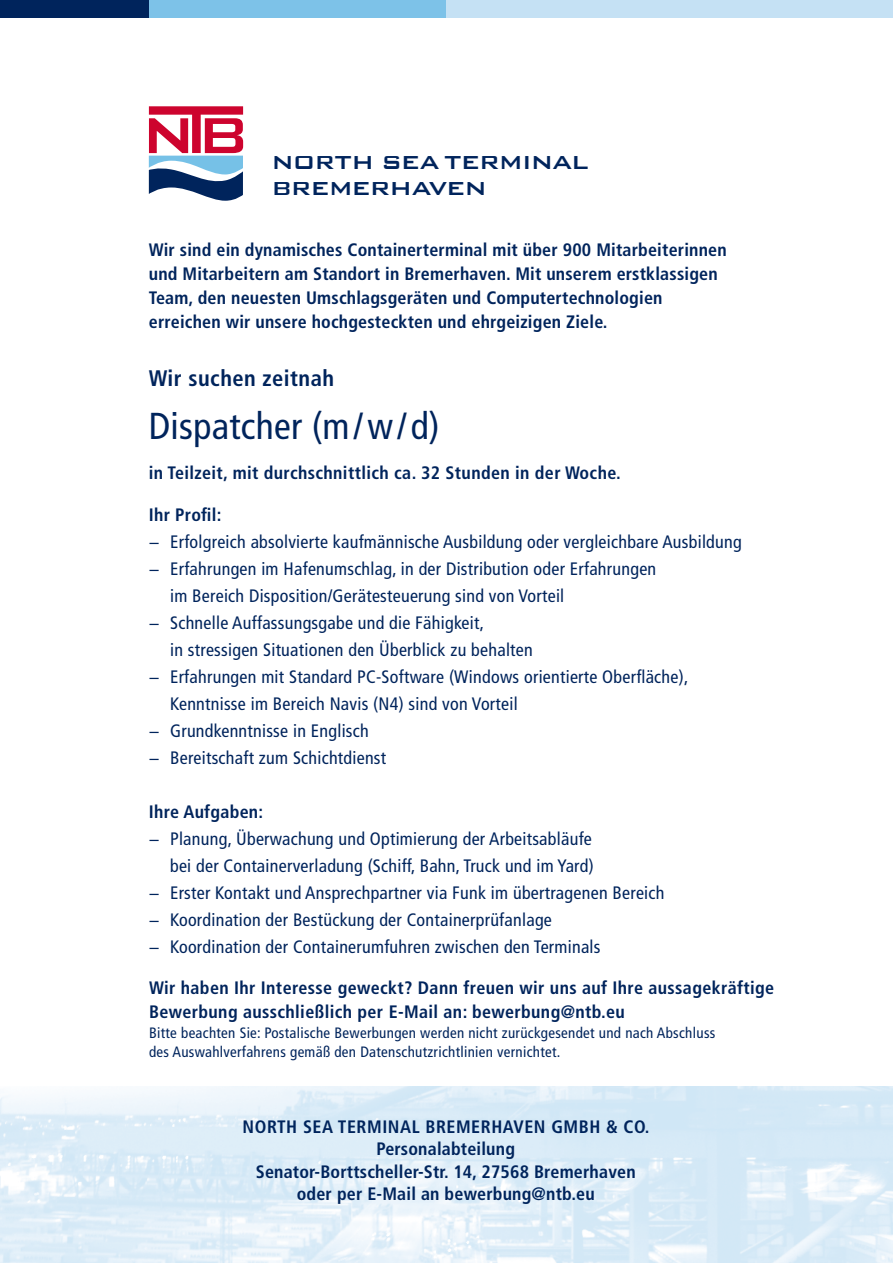
<style>
.page{position:relative;width:893px;height:1263px;background:#fff}
.page>*{position:absolute;margin:0;border:0;box-sizing:border-box;transform-origin:0 0}
.t1{font:condensed 37.5px "Frutiger LT";letter-spacing:.01em;color:#00245c}
.t2{font:500 30.75px/26.2px "Bank Gothic";letter-spacing:-.01em;color:#00245c}
.t3{font:700 condensed 22.5px "Frutiger LT";letter-spacing:.02em;color:#00245c}
.t4{font:condensed 18px "Frutiger LT";letter-spacing:.015em;color:#00245c}
.t5{font:700 condensed 18px/24px "Frutiger LT";letter-spacing:.01em;color:#00245c}
.t6{font:condensed 15px/19.5px "Frutiger LT";letter-spacing:.02em;color:#00245c}
</style>
<div class="page">
<img style="left:0;top:1087px;width:893px;height:176px">
<svg style="left:149px;top:106px;width:94px;height:95px"></svg>
<div style="left:0;top:0;width:893px;height:17px;background:#c5e1f4"></div>
<div style="left:0;top:0;width:446px;height:17px;background:#7dc2e8"></div>
<div style="left:0;top:0;width:149px;height:17px;background:#00245c"></div>
<h2 class="t2" style="left:272px;top:145px;width:318px">north sea terminal bremerhaven</h2>
<p class="t5" style="left:149px;top:238px;width:579px">Wir sind ein dynamisches Containerterminal mit über 900 Mitarbeiterinnen und Mitarbeitern am Standort in Bremerhaven. Mit unserem erstklassigen Team, den neuesten Umschlagsgeräten und Computertechnologien erreichen wir unsere hochgesteckten und ehrgeizigen Ziele.</p>
<p class="t3" style="left:149px;top:365px;width:187px">Wir suchen zeitnah</p>
<h1 class="t1" style="left:149px;top:404px;width:292px">Dispatcher (m/w/d)</h1>
<p class="t5" style="left:149px;top:461px;width:473px">in Teilzeit, mit durchschnittlich ca. 32 Stunden in der Woche.</p>
<p class="t5" style="left:149px;top:503px;width:74px">Ihr Profil:</p>
<p class="t4" style="left:149px;top:531px;width:594px">− Erfolgreich absolvierte kaufmännische Ausbildung oder vergleichbare Ausbildung</p>
<p class="t4" style="left:149px;top:558px;width:509px">− Erfahrungen im Hafenumschlag, in der Distribution oder Erfahrungen</p>
<p class="t4" style="left:170px;top:585px;width:396px">im Bereich Disposition/Gerätesteuerung sind von Vorteil</p>
<p class="t4" style="left:149px;top:612px;width:337px">− Schnelle Auffassungsgabe und die Fähigkeit,</p>
<p class="t4" style="left:170px;top:639px;width:364px">in stressigen Situationen den Überblick zu behalten</p>
<p class="t4" style="left:149px;top:666px;width:541px">− Erfahrungen mit Standard PC-Software (Windows orientierte Oberfläche),</p>
<p class="t4" style="left:170px;top:693px;width:349px">Kenntnisse im Bereich Navis (N4) sind von Vorteil</p>
<p class="t4" style="left:149px;top:720px;width:221px">− Grundkenntnisse in Englisch</p>
<p class="t4" style="left:149px;top:747px;width:239px">− Bereitschaft zum Schichtdienst</p>
<p class="t5" style="left:149px;top:800px;width:116px">Ihre Aufgaben:</p>
<p class="t4" style="left:149px;top:828px;width:445px">− Planung, Überwachung und Optimierung der Arbeitsabläufe</p>
<p class="t4" style="left:170px;top:855px;width:425px">bei der Containerverladung (Schiff, Bahn, Truck und im Yard)</p>
<p class="t4" style="left:149px;top:882px;width:517px">− Erster Kontakt und Ansprechpartner via Funk im übertragenen Bereich</p>
<p class="t4" style="left:149px;top:909px;width:405px">− Koordination der Bestückung der Containerprüfanlage</p>
<p class="t4" style="left:149px;top:936px;width:453px">− Koordination der Containerumfuhren zwischen den Terminals</p>
<p class="t5" style="left:149px;top:976px;width:627px">Wir haben Ihr Interesse geweckt? Dann freuen wir uns auf Ihre aussagekräftige<br>Bewerbung ausschließlich per E-Mail an: bewerbung@ntb.eu</p>
<p class="t6" style="left:149px;top:1023px;width:568px">Bitte beachten Sie: Postalische Bewerbungen werden nicht zurückgesendet und nach Abschluss des Auswahlverfahrens gemäß den Datenschutzrichtlinien vernichtet.</p>
<p class="t5" style="left:243px;top:1115px;width:409px;line-height:22.5px;text-align:center">NORTH SEA TERMINAL BREMERHAVEN GMBH &amp; CO.<br>Personalabteilung<br>Senator-Borttscheller-Str. 14, 27568 Bremerhaven oder per E-Mail an bewerbung@ntb.eu</p>
</div>
